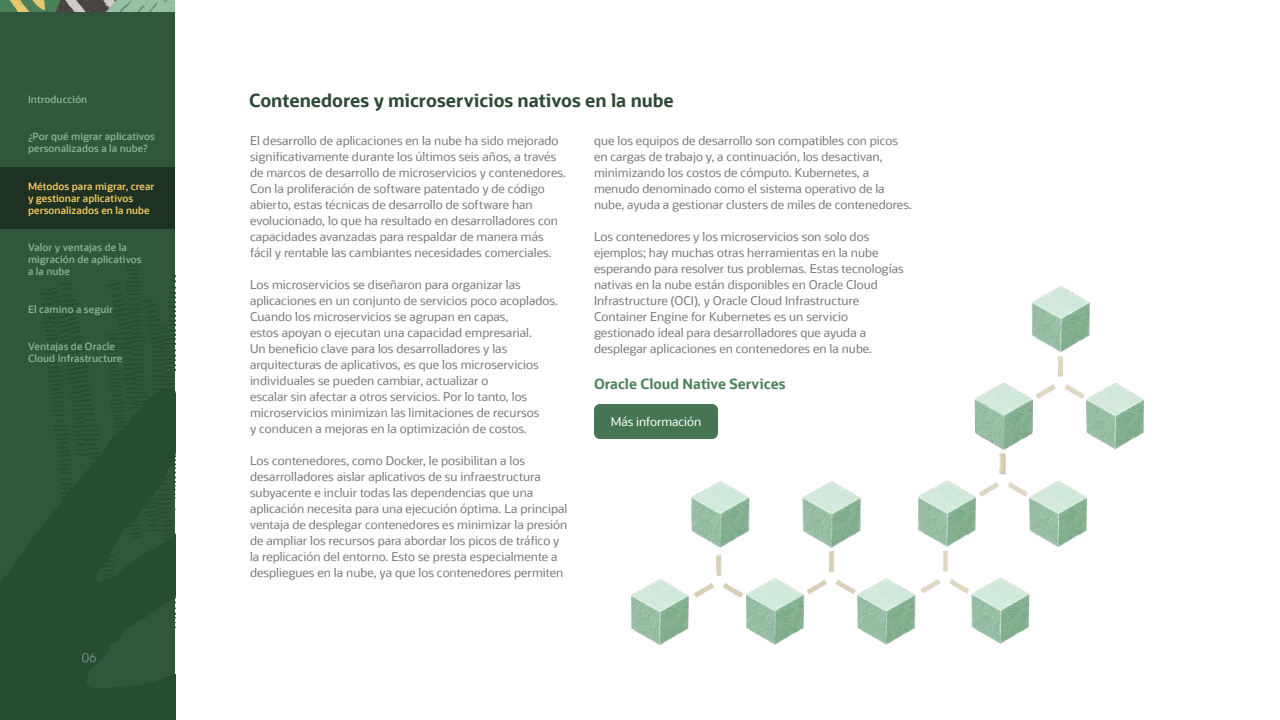
<style>
.page{position:relative;width:1280px;height:720px;background:#fff}
.page>*{position:absolute;margin:0;border:0;box-sizing:border-box;transform-origin:0 0}
.Body_Text{font:700 18px "Oracle Sans";color:#2c4a35}
.Body_Text-2{font:700 14px "Oracle Sans";color:#4c825c}
.Body_Text-3{font:12px/16px "Oracle Sans";color:#77787b}
.Subhead_14_16_green{font:12px "Oracle Sans";letter-spacing:-.005em;color:#fff}
.Body_Text-4{font:300 12px "Oracle Sans";color:#99adae}
.Nav_Menu{font:600 10px/12px "Oracle Sans";letter-spacing:.005em;color:#86b596}
.Nav_Menu-2{font:600 10px/12px "Oracle Sans";letter-spacing:.005em;color:#facd62}
</style>
<div class="page">
<div style="left:0;top:8px;width:175px;height:712px;background:#30573b"></div>
<img style="left:0;top:0;width:175px;height:12px">
<img style="left:631px;top:404px;width:455px;height:240px">
<img style="left:919px;top:286px;width:225px;height:187px">
<div style="left:594px;top:404px;width:124px;height:35px;background:#467553;border-radius:6px"></div>
<div style="left:0;top:167px;width:175px;height:62px;background:#1e3224"></div>
<p class="Nav_Menu" style="left:28px;top:93px;width:61px">Introducción</p>
<p class="Nav_Menu" style="left:28px;top:130px;width:128px">¿Por qué migrar aplicativos personalizados a la nube?</p>
<p class="Nav_Menu-2" style="left:28px;top:180px;width:128px">Métodos para migrar, crear y gestionar aplicativos personalizados en la nube</p>
<p class="Nav_Menu" style="left:28px;top:241px;width:115px">Valor y ventajas de la migración de aplicativos a la nube</p>
<p class="Nav_Menu" style="left:28px;top:303px;width:87px">El camino a seguir</p>
<p class="Nav_Menu" style="left:28px;top:341px;width:96px">Ventajas de Oracle<br>Cloud Infrastructure</p>
<p class="Body_Text-4" style="left:82px;top:650px;width:16px">06</p>
<p class="Body_Text" style="left:249px;top:89px;width:426px">Contenedores y microservicios nativos en la nube</p>
<p class="Body_Text-3" style="left:250px;top:133px;width:318px">El desarrollo de aplicaciones en la nube ha sido mejorado significativamente durante los últimos seis años, a través de marcos de desarrollo de microservicios y contenedores.<br>Con la proliferación de software patentado y de código abierto, estas técnicas de desarrollo de software han evolucionado, lo que ha resultado en desarrolladores con capacidades avanzadas para respaldar de manera más fácil y rentable las cambiantes necesidades comerciales.</p>
<p class="Body_Text-3" style="left:250px;top:277px;width:309px">Los microservicios se diseñaron para organizar las aplicaciones en un conjunto de servicios poco acoplados.<br>Cuando los microservicios se agrupan en capas,<br>estos apoyan o ejecutan una capacidad empresarial.<br>Un beneficio clave para los desarrolladores y las arquitecturas de aplicativos, es que los microservicios individuales se pueden cambiar, actualizar o<br>escalar sin afectar a otros servicios. Por lo tanto, los microservicios minimizan las limitaciones de recursos<br>y conducen a mejoras en la optimización de costos.</p>
<p class="Body_Text-3" style="left:250px;top:453px;width:319px">Los contenedores, como Docker, le posibilitan a los desarrolladores aislar aplicativos de su infraestructura subyacente e incluir todas las dependencias que una aplicación necesita para una ejecución óptima. La principal ventaja de desplegar contenedores es minimizar la presión de ampliar los recursos para abordar los picos de tráfico y la replicación del entorno. Esto se presta especialmente a despliegues en la nube, ya que los contenedores permiten</p>
<p class="Body_Text-3" style="left:594px;top:133px;width:320px">que los equipos de desarrollo son compatibles con picos en cargas de trabajo y, a continuación, los desactivan, minimizando los costos de cómputo. Kubernetes, a menudo denominado como el sistema operativo de la nube, ayuda a gestionar clusters de miles de contenedores.</p>
<p class="Body_Text-3" style="left:594px;top:229px;width:311px">Los contenedores y los microservicios son solo dos ejemplos; hay muchas otras herramientas en la nube esperando para resolver tus problemas. Estas tecnologías nativas en la nube están disponibles en Oracle Cloud Infrastructure (OCI), y Oracle Cloud Infrastructure Container Engine for Kubernetes es un servicio gestionado ideal para desarrolladores que ayuda a desplegar aplicaciones en contenedores en la nube.</p>
<p class="Body_Text-2" style="left:594px;top:375px;width:193px">Oracle Cloud Native Services</p>
<p class="Subhead_14_16_green" style="left:611px;top:414px;width:92px">Más información</p>
</div>
